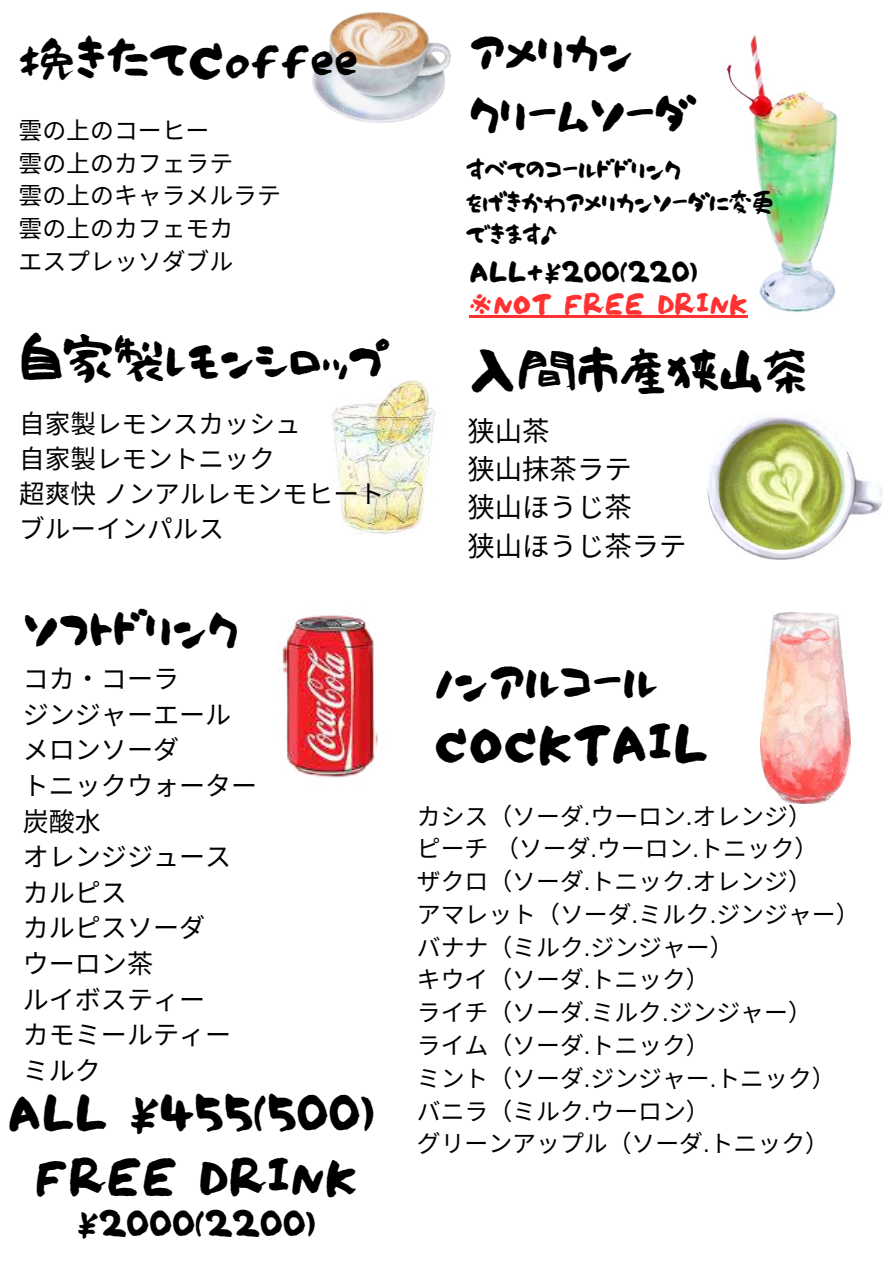
<style>
.page{position:relative;width:894px;height:1264px;background:#fff}
.page>*{position:absolute;margin:0;border:0;box-sizing:border-box;transform-origin:0 0}
.t1{font:48px "Ounen mouhitsu";color:#000}
.t2{font:44.7px/61.8px "Ounen mouhitsu";color:#000}
.t3{font:41.85px/63.4px "Ounen mouhitsu";color:#000;text-align:center}
.t4{font:30px "Ounen mouhitsu";color:#000}
.t5{font:27.3px/38.2px "Noto Sans CJ Ksc";color:#000}
.t6{font:26.1px/35.5px "Noto Sans CJ Ksc";color:#000}
.t7{font:25.65px/35px "Noto Sans CJ Ksc";color:#000}
.t8{font:23.85px/32.7px "Noto Sans CJ Ksc";color:#000}
.t9{font:23.85px/32.7px "Ounen mouhitsu";color:#000}
.t10{font:23.85px "Ounen mouhitsu";color:#ff3131}
.s1{font-family:"Arimo"}
</style>
<div class="page">
<img style="left:726px;top:35px;width:112px;height:283px">
<img style="left:312px;top:13px;width:139px;height:110px">
<img style="left:707px;top:414px;width:175px;height:145px">
<img style="left:282px;top:615px;width:96px;height:163px">
<img style="left:332px;top:380px;width:104px;height:154px">
<img style="left:760px;top:612px;width:90px;height:192px">
<hr style="left:469px;top:315px;width:278px;height:3px;background:#ff3131">
<h1 class="t1" style="left:19px;top:27px;width:341px">挽きたてCoffee</h1>
<p class="t8" style="left:19px;top:113px;width:264px">雲の上のコーヒー<br>雲の上のカフェラテ<br>雲の上のキャラメルラテ雲の上のカフェモカ<br>エスプレッソダブル</p>
<h2 class="t2" style="left:19px;top:327px;width:371px">自家製レモンシロップ</h2>
<p class="t7" style="left:19px;top:404px;width:366px">自家製レモンスカッシュ<br>自家製レモントニック<br>超爽快ノンアルレモンモヒートブルーインパルス</p>
<h2 class="t2" style="left:23px;top:597px;width:217px">ソフトドリンク</h2>
<p class="t6" style="left:23px;top:659px;width:236px">コカ・コーラ<br>ジンジャーエールメロンソーダ<br>トニックウォーター炭酸水<br>オレンジジュースカルピス<br>カルピスソーダ<br>ウーロン茶<br>ルイボスティー<br>カモミールティーミルク</p>
<h3 class="t3" style="left:8px;top:1079px;width:368px">ALL ￥455(500)<br>FREE DRINK</h3>
<p class="t4" style="left:76px;top:1203px;width:241px">￥2000(2200)</p>
<h2 class="t2" style="left:469px;top:21px;width:227px">アメリカン<br>クリームソーダ</h2>
<p class="t9" style="left:466px;top:153px;width:309px">すべてのコールドドリンク<br>をげきかわアメリカンソーダに変更できます♪</p>
<p class="t9" style="left:469px;top:254px;width:230px">ALL＋￥200(220)</p>
<p class="t10" style="left:469px;top:288px;width:279px">※NOT FREE DRINK</p>
<h2 class="t2" style="left:469px;top:339px;width:339px">入間市産狭山茶</h2>
<p class="t5" style="left:467px;top:410px;width:220px">狭山茶<br>狭山抹茶ラテ<br>狭山ほうじ茶<br>狭山ほうじ茶ラテ</p>
<h2 class="t2" style="left:434px;top:650px;width:275px">ノンアルコール<br>COCKTAIL</h2>
<p class="t8" style="left:417px;top:798px;width:444px">カシス（ソーダ<span class="s1">.</span>ウーロン<span class="s1">.</span>オレンジ）<br>ピーチ（ソーダ<span class="s1">.</span>ウーロン<span class="s1">.</span>トニック）<br>ザクロ（ソーダ<span class="s1">.</span>トニック<span class="s1">.</span>オレンジ）<br>アマレット（ソーダ<span class="s1">.</span>ミルク<span class="s1">.</span>ジンジャー）バナナ（ミルク<span class="s1">.</span>ジンジャー）<br>キウイ（ソーダ<span class="s1">.</span>トニック）<br>ライチ（ソーダ<span class="s1">.</span>ミルク<span class="s1">.</span>ジンジャー）<br>ライム（ソーダ<span class="s1">.</span>トニック）<br>ミント（ソーダ<span class="s1">.</span>ジンジャー<span class="s1">.</span>トニック）バニラ（ミルク<span class="s1">.</span>ウーロン）<br>グリーンアップル（ソーダ<span class="s1">.</span>トニック）</p>
</div>
